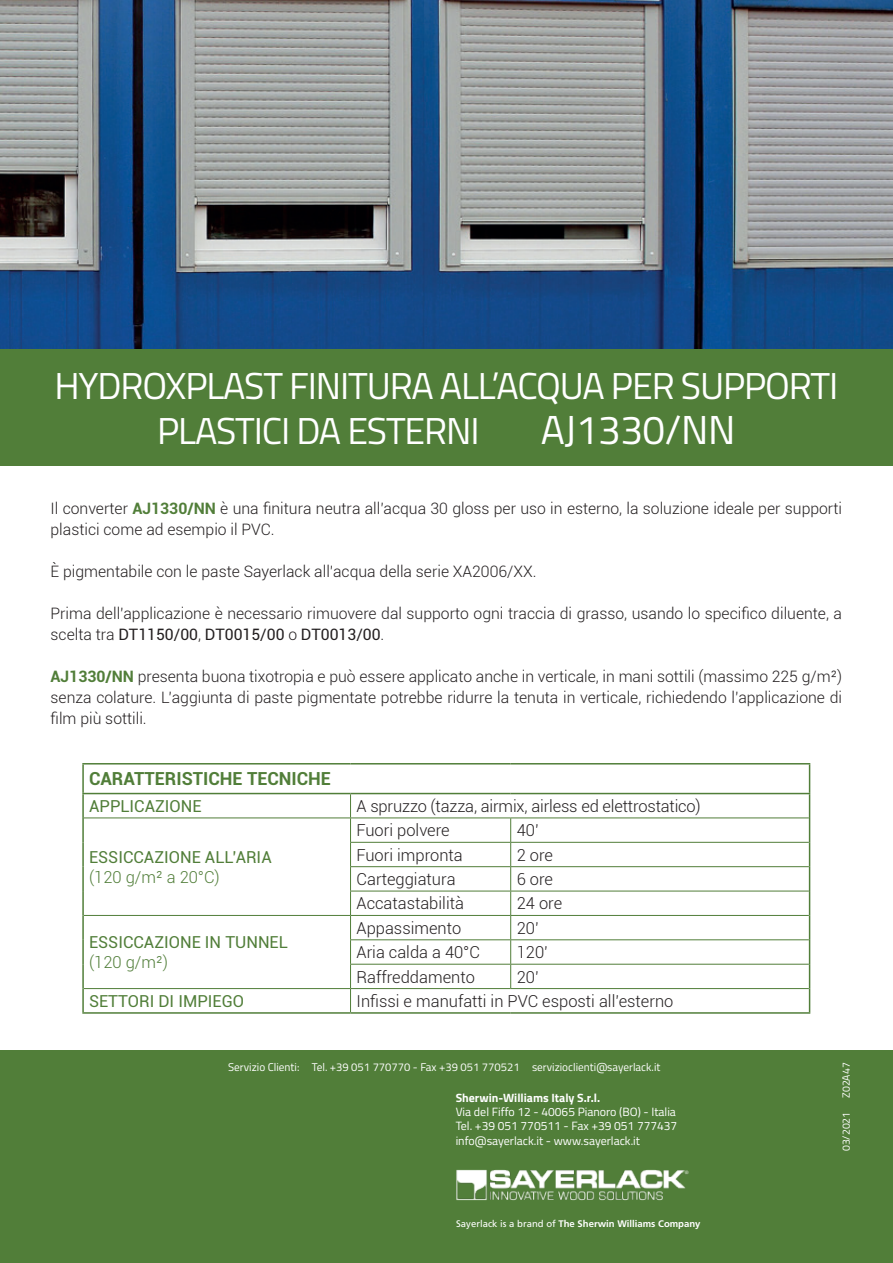
<style>
.page{position:relative;width:893px;height:1263px;background:#fff}
.page>*{position:absolute;margin:0;border:0;box-sizing:border-box;transform-origin:0 0}
.t1{font:40.5px "Titillium";letter-spacing:-.01em;color:#fff}
.t2{font:37.5px/45px "Titillium";letter-spacing:-.03em;color:#fff}
.t3{font:700 18px "Roboto";color:#517e39}
.t4{font:300 16.5px "Roboto";color:#231f20}
.t5{font:16.5px "Roboto";color:#517e39}
.t6{font:300 16.5px "Roboto";color:#517e39}
.t7{font:300 15.75px/21px "Roboto";color:#231f20}
.t8{font:12px/14.4px "Titillium";color:#fff;text-align:justify}
.t9{font:700 12px "Titillium";color:#fff}
.t10{font:11.25px "Titillium";color:#fff}
.t11{font:10.5px "Titillium";color:#fff}
.t12{font:700 9.6px "Frutiger LT Std";color:#fff}
.s1{font-weight:700;color:#517e39}
.s2{font-weight:400}
</style>
<div class="page">
<div style="left:0;top:1050px;width:893px;height:213px;background:#517e39"></div>
<div style="left:0;top:349px;width:893px;height:116px;background:#517e39"></div>
<img style="left:0;top:0;width:893px;height:349px">
<img style="left:456px;top:1169px;width:233px;height:31px">
<hr style="left:82px;top:763px;width:269px;height:1px;background:#517e39">
<hr style="left:82px;top:764px;width:2px;height:29px;background:#517e39">
<hr style="left:351px;top:763px;width:160px;height:1px;background:#517e39">
<hr style="left:511px;top:763px;width:299px;height:1px;background:#517e39">
<hr style="left:82px;top:793px;width:269px;height:1px;background:#517e39">
<hr style="left:351px;top:793px;width:160px;height:1px;background:#517e39">
<hr style="left:511px;top:793px;width:299px;height:1px;background:#517e39">
<hr style="left:82px;top:794px;width:2px;height:24px;background:#517e39">
<hr style="left:82px;top:818px;width:2px;height:24px;background:#517e39">
<hr style="left:82px;top:842px;width:2px;height:25px;background:#517e39">
<hr style="left:82px;top:867px;width:2px;height:24px;background:#517e39">
<hr style="left:82px;top:891px;width:2px;height:24px;background:#517e39">
<hr style="left:82px;top:915px;width:2px;height:25px;background:#517e39">
<hr style="left:82px;top:940px;width:2px;height:24px;background:#517e39">
<hr style="left:82px;top:964px;width:2px;height:24px;background:#517e39">
<hr style="left:82px;top:988px;width:2px;height:24px;background:#517e39">
<svg style="left:809px;top:764px;width:1px;height:248px"></svg>
<hr style="left:82px;top:1012px;width:269px;height:2px;background:#517e39">
<hr style="left:351px;top:1012px;width:160px;height:2px;background:#517e39">
<hr style="left:511px;top:1012px;width:299px;height:2px;background:#517e39">
<hr style="left:84px;top:817px;width:267px;height:1px;background:#517e39">
<hr style="left:351px;top:817px;width:160px;height:1px;background:#517e39">
<hr style="left:511px;top:817px;width:298px;height:1px;background:#517e39">
<hr style="left:350px;top:842px;width:161px;height:1px;background:#517e39">
<hr style="left:511px;top:842px;width:298px;height:1px;background:#517e39">
<hr style="left:350px;top:866px;width:161px;height:1px;background:#517e39">
<hr style="left:511px;top:866px;width:298px;height:1px;background:#517e39">
<hr style="left:350px;top:891px;width:161px;height:1px;background:#517e39">
<hr style="left:511px;top:891px;width:298px;height:1px;background:#517e39">
<hr style="left:84px;top:915px;width:267px;height:1px;background:#517e39">
<hr style="left:351px;top:915px;width:160px;height:1px;background:#517e39">
<hr style="left:511px;top:915px;width:298px;height:1px;background:#517e39">
<hr style="left:350px;top:939px;width:161px;height:1px;background:#517e39">
<hr style="left:511px;top:939px;width:298px;height:1px;background:#517e39">
<hr style="left:350px;top:964px;width:161px;height:1px;background:#517e39">
<hr style="left:511px;top:964px;width:298px;height:1px;background:#517e39">
<svg style="left:510px;top:818px;width:1px;height:170px"></svg>
<hr style="left:84px;top:988px;width:267px;height:1px;background:#517e39">
<hr style="left:351px;top:988px;width:160px;height:1px;background:#517e39">
<svg style="left:350px;top:794px;width:1px;height:218px"></svg>
<hr style="left:511px;top:988px;width:298px;height:1px;background:#517e39">
<h2 class="t2" style="left:157px;top:361px;width:683px;text-indent:-103px">HYDROXPLAST FINITURA ALL’ACQUA PER SUPPORTI<br>PLASTICI DA ESTERNI</h2>
<h1 class="t1" style="left:541px;top:400px;width:196px">AJ1330/NN</h1>
<p class="t7" style="left:51px;top:497px;width:793px">Il converter <span class="s1">AJ1330/NN</span> è una finitura neutra all’acqua 30 gloss per uso in esterno, la soluzione ideale per supporti plastici come ad esempio il PVC.</p>
<p class="t7" style="left:51px;top:560px;width:487px">È pigmentabile con le paste Sayerlack all’acqua della serie XA2006/XX.</p>
<p class="t7" style="left:51px;top:602px;width:793px">Prima dell’applicazione è necessario rimuovere dal supporto ogni traccia di grasso, usando lo specifico diluente, a scelta tra <span class="s2">DT1150/00</span>, <span class="s2">DT0015/00</span> o <span class="s2">DT0013/00</span>.</p>
<p class="t7" style="left:51px;top:665px;width:793px;text-align:justify"><span class="s1">AJ1330/NN</span> presenta buona tixotropia e può essere applicato anche in verticale, in mani sottili (massimo 225 g/m²) senza colature. L’aggiunta di paste pigmentate potrebbe ridurre la tenuta in verticale, richiedendo l’applicazione di film più sottili.</p>
<p class="t3" style="left:89px;top:766px;width:243px">CARATTERISTICHE TECNICHE</p>
<p class="t5" style="left:89px;top:794px;width:114px">APPLICAZIONE</p>
<p class="t4" style="left:357px;top:795px;width:346px">A spruzzo (tazza, airmix, airless ed elettrostatico)</p>
<p class="t5" style="left:89px;top:845px;width:184px">ESSICCAZIONE ALL’ARIA</p>
<p class="t6" style="left:89px;top:865px;width:132px">(120 g/m² a 20°C)</p>
<p class="t4" style="left:357px;top:819px;width:95px">Fuori polvere</p>
<p class="t4" style="left:517px;top:819px;width:24px">40’</p>
<p class="t4" style="left:357px;top:843px;width:108px">Fuori impronta</p>
<p class="t4" style="left:517px;top:843px;width:38px">2 ore</p>
<p class="t4" style="left:357px;top:868px;width:101px">Carteggiatura</p>
<p class="t4" style="left:517px;top:868px;width:38px">6 ore</p>
<p class="t4" style="left:357px;top:892px;width:109px">Accatastabilità</p>
<p class="t4" style="left:517px;top:892px;width:47px">24 ore</p>
<p class="t5" style="left:89px;top:931px;width:200px">ESSICCAZIONE IN TUNNEL</p>
<p class="t6" style="left:89px;top:951px;width:80px">(120 g/m²)</p>
<p class="t4" style="left:357px;top:916px;width:106px">Appassimento</p>
<p class="t4" style="left:517px;top:916px;width:24px">20’</p>
<p class="t4" style="left:357px;top:941px;width:125px">Aria calda a 40°C</p>
<p class="t4" style="left:517px;top:941px;width:33px">120’</p>
<p class="t4" style="left:357px;top:965px;width:120px">Raffreddamento</p>
<p class="t4" style="left:517px;top:965px;width:24px">20’</p>
<p class="t5" style="left:89px;top:989px;width:157px">SETTORI DI IMPIEGO</p>
<p class="t4" style="left:357px;top:990px;width:318px">Infissi e manufatti in PVC esposti all’esterno</p>
<p class="t10" style="left:228px;top:1059px;width:434px">Servizio Clienti: Tel. +39 051 770770 - Fax +39 051 770521 servizioclienti@sayerlack.it</p>
<p class="t9" style="left:456px;top:1088px;width:146px">Sherwin-Williams Italy S.r.l.</p>
<p class="t8" style="left:456px;top:1104px;width:223px">Via del Fiffo 12 - 40065 Pianoro (BO) - Italia Tel. +39 051 770511 - Fax +39 051 777437 info@sayerlack.it - www.sayerlack.it</p>
<p class="t12" style="left:456px;top:1217px;width:246px"><span class="s2">Sayerlack is a brand of</span> The Sherwin Williams Company</p>
<p class="t11" style="left:838px;top:1098px;width:37px;rotate:-90deg">Z02A47</p>
<p class="t11" style="left:838px;top:1151px;width:41px;rotate:-90deg">03/2021</p>
</div>
